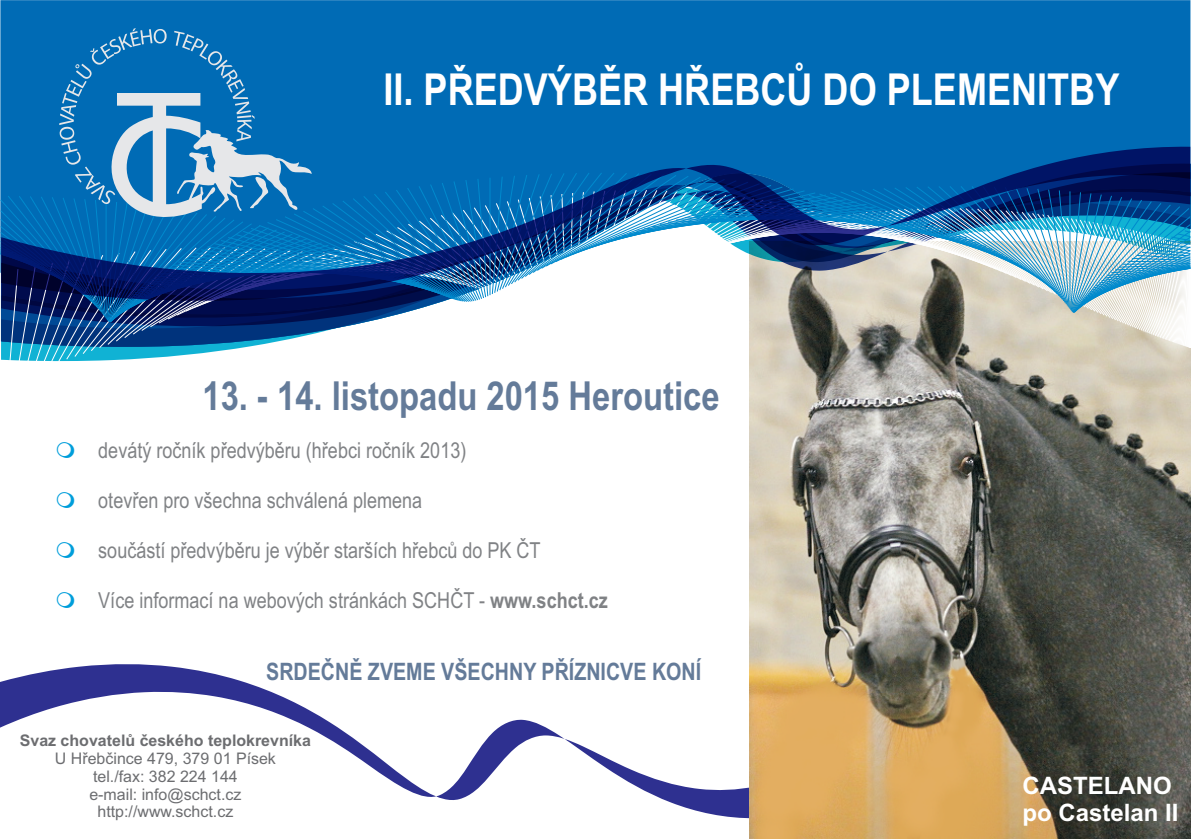
<style>
.page{position:relative;width:1191px;height:840px;background:#fff}
.page>*{position:absolute;margin:0;border:0;box-sizing:border-box;transform-origin:0 0}
.t1{font:700 44px "Arial Narrow";color:#fff}
.t2{font:700 40px "Arial Narrow";color:#647b99}
.t3{font:700 24px "Arial Narrow";color:#647b99}
.t4{font:700 24px/26.8px "Arial";color:#fff}
.t5{font:22px "Arial Narrow";color:#808285}
.t6{font:16px/17.8px "Arial";color:#6c6d70;text-align:center}
.t7{font:700 16px "Arial";color:#6c6d70}
.s1{font-weight:700}
</style>
<div class="page">
<svg style="left:0;top:664px;width:749px;height:154px"></svg>
<img style="left:749px;top:376px;width:442px;height:462px">
<div style="left:0;top:0;width:1190px;height:172px;background:#006bb5"></div>
<svg style="left:0;top:172px;width:1191px;height:204px"></svg>
<svg style="left:1px;top:146px;width:1189px;height:156px;background:#3b78ad"></svg>
<svg style="left:59px;top:28px;width:253px;height:194px;background:#3085c0"></svg>
<h1 class="t1" style="left:383px;top:73px;width:737px">II. PØEDVÝBÌR HØEBCÙ DO PLEMENITBY</h1>
<h2 class="t2" style="left:202px;top:381px;width:518px">13. - 14. listopadu 2015 Heroutice</h2>
<p class="t5" style="left:98px;top:441px;width:369px">devátý roèník pøedvýbìru (høebci roèník 2013)</p>
<p class="t5" style="left:98px;top:491px;width:325px">otevøen pro všechna schválená plemena</p>
<p class="t5" style="left:98px;top:541px;width:444px">souèástí pøedvýbìru je výbìr starších høebcù do PK ÈT</p>
<p class="t5" style="left:98px;top:591px;width:511px">Více informací na webových stránkách SCHÈT - <span class="s1">www.schct.cz</span></p>
<p class="t3" style="left:266px;top:661px;width:436px">SRDEÈNÌ ZVEME VŠECHNY PØÍZNICVE KONÍ</p>
<p class="t7" style="left:20px;top:734px;width:293px">Svaz chovatelù èeského teplokrevníka</p>
<p class="t6" style="left:55px;top:750px;width:223px">U Høebèince 479, 379 01 Písek tel./fax: 382 224 144<br>e-mail: info@schct.cz http://www.schct.cz</p>
<p class="t4" style="left:1022px;top:774px;width:158px">CASTELANO po Castelan II</p>
</div>
